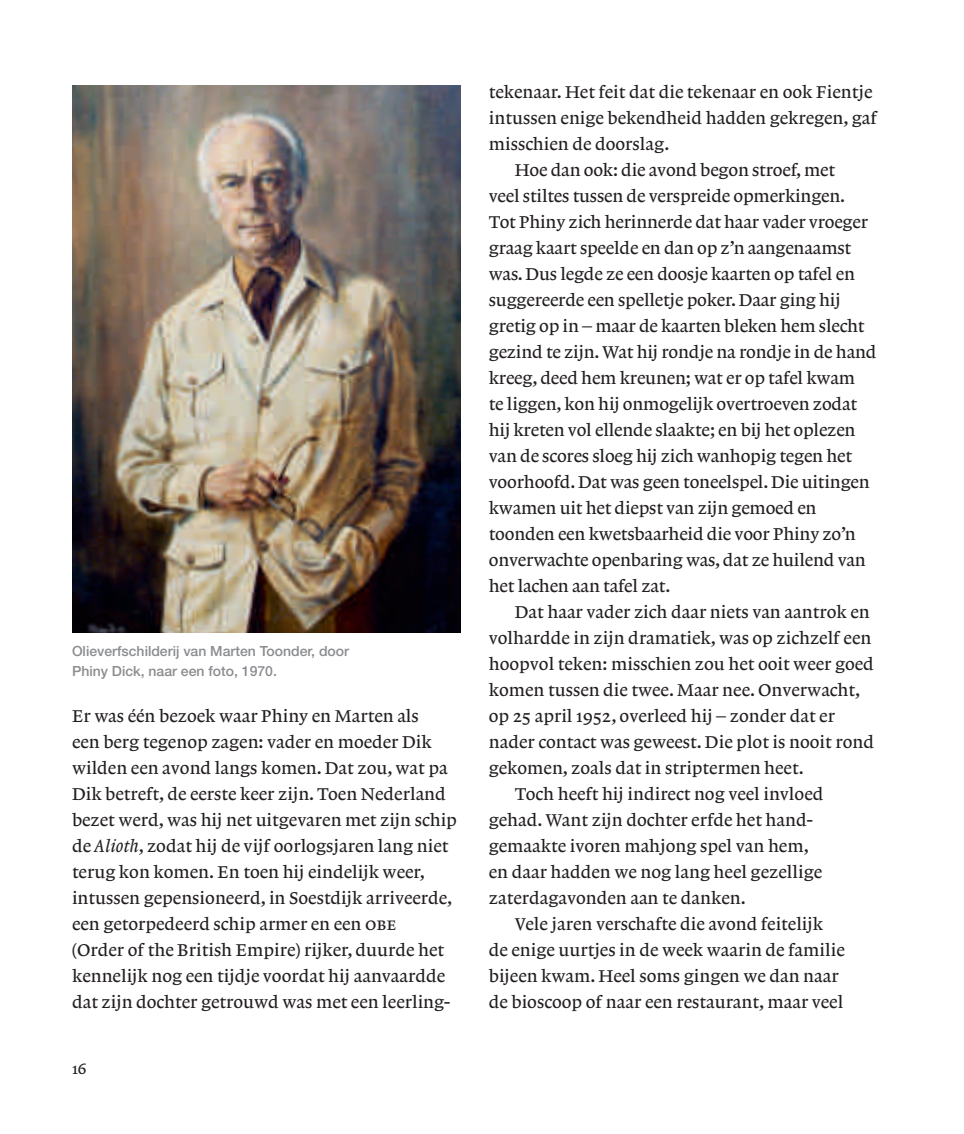
<style>
.page{position:relative;width:964px;height:1134px;background:#fff}
.page>*{position:absolute;margin:0;border:0;box-sizing:border-box;transform-origin:0 0}
.t1{font:18px/26px "Lexicon No 1 A Roman Txt";color:#231f20}
.t2{font:16px "Lexicon No 1 A Roman Txt";color:#231f20}
.t3{font:500 14px/20px "Helvetica Neue";color:#8a8c8f}
.s1{font-family:"Lexicon No 1 A Italic Txt"}
.s2{font-family:"Lexicon No 1 A Roman SC"}
</style>
<div class="page">
<img style="left:72px;top:85px;width:388px;height:548px">
<p class="t3" style="left:72px;top:642px;width:279px">Olieverfschilderij van Marten Toonder, door<br>Phiny Dick, naar een foto, 1970.</p>
<p class="t1" style="left:72px;top:704px;width:386px">Er was één bezoek waar Phiny en Marten als<br>een berg tegenop zagen: vader en moeder Dik wilden een avond langs komen. Dat zou, wat pa Dik betreft, de eerste keer zijn. Toen Nederland bezet werd, was hij net uitgevaren met zijn schip de <span class="s1">Alioth</span>, zodat hij de vijf oorlogsjaren lang niet terug kon komen. En toen hij eindelijk weer, intussen gepensioneerd, in Soestdijk arriveerde, een getorpedeerd schip armer en een <span class="s2">obe<br></span>(Order of the British Empire) rijker, duurde het kennelijk nog een tijdje voordat hij aanvaardde dat zijn dochter getrouwd was met een leerling-</p>
<p class="t2" style="left:72px;top:1062px;width:16px">16</p>
<p class="t1" style="left:489px;top:80px;width:385px">tekenaar. Het feit dat die tekenaar en ook Fientje</p>
<p class="t1" style="left:489px;top:106px;width:389px">intussen enige bekendheid hadden gekregen, gaf</p>
<p class="t1" style="left:489px;top:132px;width:182px">misschien de doorslag.</p>
<p class="t1" style="left:515px;top:158px;width:322px">Hoe dan ook: die avond begon stroef, met</p>
<p class="t1" style="left:489px;top:184px;width:358px">veel stiltes tussen de verspreide opmerkingen.</p>
<p class="t1" style="left:489px;top:210px;width:381px">Tot Phiny zich herinnerde dat haar vader vroeger</p>
<p class="t1" style="left:489px;top:236px;width:364px">graag kaart speelde en dan op z’n aangenaamst</p>
<p class="t1" style="left:489px;top:262px;width:368px">was. Dus legde ze een doosje kaarten op tafel en</p>
<p class="t1" style="left:489px;top:288px;width:353px">suggereerde een spelletje poker. Daar ging hij</p>
<p class="t1" style="left:489px;top:314px;width:377px">gretig op in – maar de kaarten bleken hem slecht</p>
<p class="t1" style="left:489px;top:340px;width:389px">gezind te zijn. Wat hij rondje na rondje in de hand</p>
<p class="t1" style="left:489px;top:366px;width:368px">kreeg, deed hem kreunen; wat er op tafel kwam</p>
<p class="t1" style="left:489px;top:392px;width:370px">te liggen, kon hij onmogelijk overtroeven zodat</p>
<p class="t1" style="left:489px;top:418px;width:368px">hij kreten vol ellende slaakte; en bij het oplezen</p>
<p class="t1" style="left:489px;top:444px;width:365px">van de scores sloeg hij zich wanhopig tegen het</p>
<p class="t1" style="left:489px;top:470px;width:382px">voorhoofd. Dat was geen toneelspel. Die uitingen</p>
<p class="t1" style="left:489px;top:496px;width:329px">kwamen uit het diepst van zijn gemoed en</p>
<p class="t1" style="left:489px;top:522px;width:369px">toonden een kwetsbaarheid die voor Phiny zo’n</p>
<p class="t1" style="left:489px;top:548px;width:379px">onverwachte openbaring was, dat ze huilend van</p>
<p class="t1" style="left:489px;top:574px;width:183px">het lachen aan tafel zat.</p>
<p class="t1" style="left:515px;top:600px;width:356px">Dat haar vader zich daar niets van aantrok en</p>
<p class="t1" style="left:489px;top:626px;width:384px">volhardde in zijn dramatiek, was op zichzelf een</p>
<p class="t1" style="left:489px;top:652px;width:387px">hoopvol teken: misschien zou het ooit weer goed</p>
<p class="t1" style="left:489px;top:678px;width:373px">komen tussen die twee. Maar nee. Onverwacht,</p>
<p class="t1" style="left:489px;top:704px;width:348px">op 25 april 1952, overleed hij – zonder dat er</p>
<p class="t1" style="left:489px;top:730px;width:387px">nader contact was geweest. Die plot is nooit rond</p>
<p class="t1" style="left:489px;top:756px;width:316px">gekomen, zoals dat in striptermen heet.</p>
<p class="t1" style="left:515px;top:782px;width:310px">Toch heeft hij indirect nog veel invloed</p>
<p class="t1" style="left:489px;top:808px;width:325px">gehad. Want zijn dochter erfde het hand-</p>
<p class="t1" style="left:489px;top:834px;width:321px">gemaakte ivoren mahjong spel van hem,</p>
<p class="t1" style="left:489px;top:860px;width:335px">en daar hadden we nog lang heel gezellige</p>
<p class="t1" style="left:489px;top:886px;width:258px">zaterdagavonden aan te danken.</p>
<p class="t1" style="left:515px;top:912px;width:310px">Vele jaren verschafte die avond feitelijk</p>
<p class="t1" style="left:489px;top:938px;width:357px">de enige uurtjes in de week waarin de familie</p>
<p class="t1" style="left:489px;top:964px;width:351px">bijeen kwam. Heel soms gingen we dan naar</p>
<p class="t1" style="left:489px;top:990px;width:356px">de bioscoop of naar een restaurant, maar veel</p>
</div>
